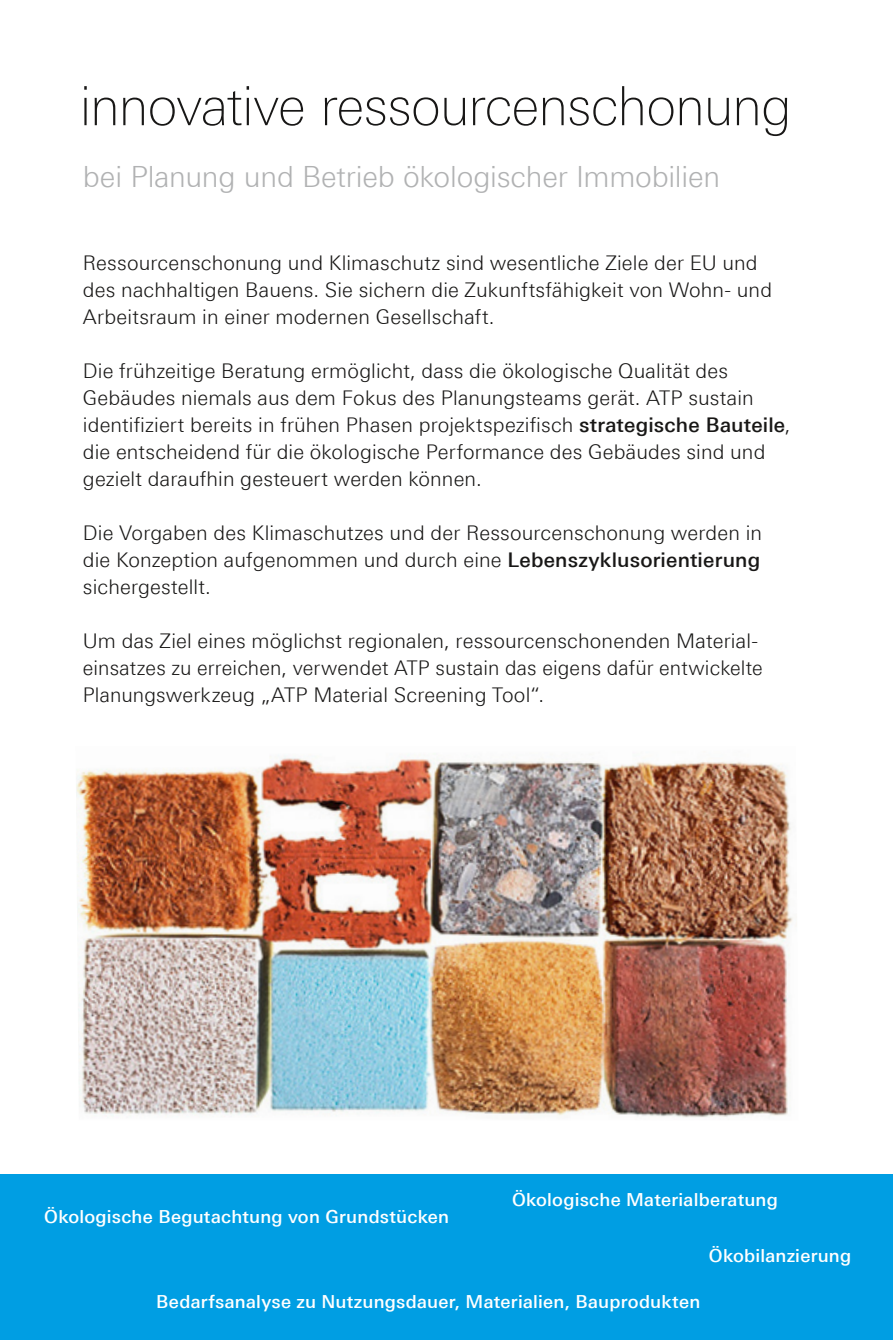
<style>
.page{position:relative;width:893px;height:1340px;background:#fff}
.page>*{position:absolute;margin:0;border:0;box-sizing:border-box;transform-origin:0 0}
.t1{font:100 54px "Linotype Univers 230";letter-spacing:-.015em;color:#181716}
.t2{font:300 29.25px "ATP Univers";letter-spacing:-.01em;color:#b1b2b3}
.t3{font:300 20.25px/27px "ATP Univers";letter-spacing:.005em;color:#181716}
.t4{font:500 18px "ATP Univers";letter-spacing:.015em;color:#fff}
.s1{font-weight:500}
</style>
<div class="page">
<div style="left:0;top:1174px;width:893px;height:165px;background:#009ee3"></div>
<img style="left:76px;top:755px;width:717px;height:363px">
<h1 class="t1" style="left:80px;top:75px;width:713px">innovative ressourcenschonung</h1>
<h2 class="t2" style="left:83px;top:159px;width:639px">bei Planung und Betrieb ökologischer Immobilien</h2>
<p class="t3" style="left:83px;top:249px;width:691px">Ressourcenschonung und Klimaschutz sind wesentliche Ziele der EU und des nachhaltigen Bauens. Sie sichern die Zukunftsfähigkeit von Wohn- und<br>Arbeitsraum in einer modernen Gesellschaft.</p>
<p class="t3" style="left:83px;top:357px;width:709px">Die frühzeitige Beratung ermöglicht, dass die ökologische Qualität des Gebäudes niemals aus dem Fokus des Planungsteams gerät. ATP sustain identifiziert bereits in frühen Phasen projektspezifisch <span class="s1">strategische Bauteile</span>, die entscheidend für die ökologische Performance des Gebäudes sind und gezielt daraufhin gesteuert werden können.</p>
<p class="t3" style="left:83px;top:519px;width:681px;text-align:justify">Die Vorgaben des Klimaschutzes und der Ressourcenschonung werden in die Konzeption aufgenommen und durch eine <span class="s1">Lebenszyklusorientierung </span>sichergestellt.</p>
<p class="t3" style="left:83px;top:627px;width:681px">Um das Ziel eines möglichst regionalen, ressourcenschonenden Material&shy;einsatzes zu erreichen, verwendet ATP sustain das eigens dafür entwickelte<br>Planungswerkzeug „ATP Material Screening Tool“.</p>
<p class="t4" style="left:44px;top:1206px;width:406px">Ökologische Begutachtung von Grundstücken</p>
<p class="t4" style="left:512px;top:1188px;width:267px">Ökologische Materialberatung</p>
<p class="t4" style="left:709px;top:1245px;width:144px">Ökobilanzierung</p>
<p class="t4" style="left:156px;top:1290px;width:546px">Bedarfsanalyse zu Nutzungsdauer, Materialien, Bauprodukten</p>
</div>
